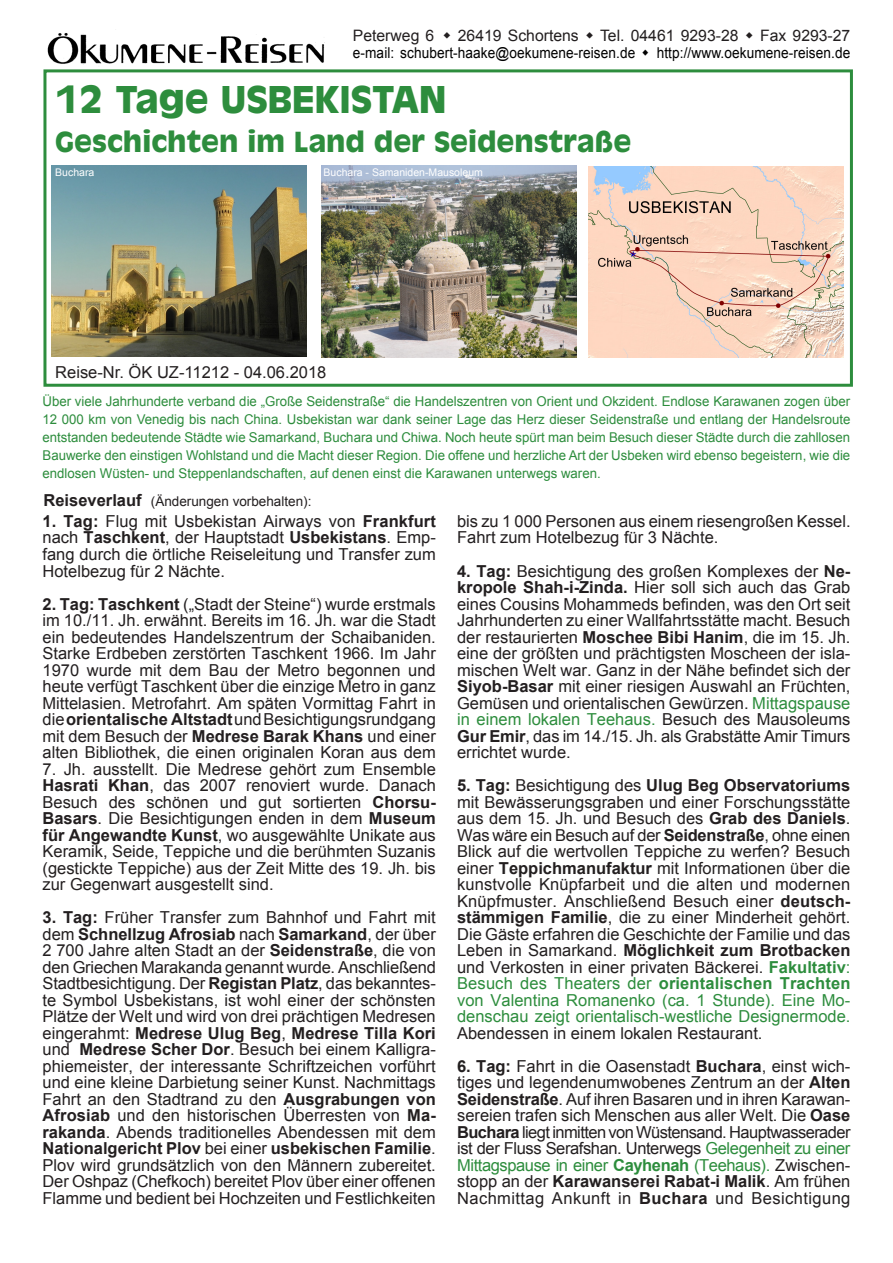
<style>
.page{position:relative;width:893px;height:1263px;background:#fff}
.page>*{position:absolute;margin:0;border:0;box-sizing:border-box;transform-origin:0 0}
.t1{font:700 36px "Antique Olive";color:#2d8d3d}
.t2{font:700 27px "Antique Olive";color:#2d8d3d}
.No_Spacing{font:16.5px/16.5px "Arial";color:#231f20;text-align:justify}
.t3{font:15.75px "Arial";color:#231f20}
.t4{font:15px "Arial";letter-spacing:.005em;color:#000;scale:.91 1}
.t5{font:13.5px/18px "Arial";color:#2d8d3d;text-align:justify}
.t6{font:13.5px "Arial";color:#231f20}
.t7{font:10.5px "Arial";color:#fff}
.s1{font-weight:700;font-size:16.5px}
.s2{font-weight:700}
.s3{color:#2d8d3d}
.s4{font-weight:700;color:#2d8d3d}
</style>
<div class="page">
<div style="left:43px;top:69px;width:810px;height:318px;border:3px solid #2d8d3d"></div>
<img style="left:588px;top:166px;width:255px;height:192px">
<img style="left:51px;top:165px;width:256px;height:192px">
<img style="left:321px;top:166px;width:255px;height:191px">
<img style="left:47px;top:33px;width:278px;height:32px">
<p class="t3" style="left:353px;top:26px;width:83px">Peterweg 6</p>
<p class="t3" style="left:458px;top:26px;width:122px">26419 Schortens</p>
<p class="t3" style="left:600px;top:26px;width:140px">Tel. 04461 9293-28</p>
<p class="t3" style="left:760px;top:26px;width:92px">Fax 9293-27</p>
<p class="t4" style="left:353px;top:43px;width:312px">e-mail: schubert-haake@oekumene-reisen.de</p>
<p class="t4" style="left:657px;top:43px;width:214px">http://www.oekumene-reisen.de</p>
<p class="t1" style="left:55px;top:75px;width:392px">12 Tage USBEKISTAN</p>
<p class="t2" style="left:55px;top:123px;width:578px">Geschichten im Land der Seidenstraße</p>
<p class="t7" style="left:55px;top:165px;width:41px">Buchara</p>
<p class="t7" style="left:324px;top:165px;width:161px">Buchara - Samaniden-Mausoleum</p>
<p class="No_Spacing" style="left:55px;top:364px;width:273px">Reise-Nr. ÖK UZ-11212 - 04.06.2018</p>
<p class="t5" style="left:43px;top:393px;width:809px">Über viele Jahrhunderte verband die „Große Seidenstraße“ die Handelszentren von Orient und Okzident. Endlose Karawanen zogen über 12 000 km von Venedig bis nach China. Usbekistan war dank seiner Lage das Herz dieser Seidenstraße und entlang der Handelsroute entstanden bedeutende Städte wie Samarkand, Buchara und Chiwa. Noch heute spürt man beim Besuch dieser Städte durch die zahllosen Bauwerke den einstigen Wohlstand und die Macht dieser Region. Die offene und herzliche Art der Usbeken wird ebenso begeistern, wie die endlosen Wüsten- und Steppenlandschaften, auf denen einst die Karawanen unterwegs waren.</p>
<p class="t6" style="left:44px;top:493px;width:269px"><span class="s1">Reiseverlauf</span> (Änderungen vorbehalten):</p>
<p class="No_Spacing" style="left:43px;top:513px;width:395px"><span class="s2">1. Tag:</span> Flug mit Usbekistan Airways von <span class="s2">Frankfurt </span>nach <span class="s2">Taschkent</span>, der Hauptstadt <span class="s2">Usbekistans</span>. Emp&shy;fang durch die örtliche Reiseleitung und Transfer zum Hotelbezug für 2 Nächte.</p>
<p class="No_Spacing" style="left:43px;top:596px;width:395px"><span class="s2">2. Tag: Taschkent</span> („Stadt der Steine“) wurde erstmals im 10./11. Jh. erwähnt. Bereits im 16. Jh. war die Stadt ein bedeutendes Handelszentrum der Schaibaniden.<br>Starke Erdbeben zerstörten Taschkent 1966. Im Jahr 1970 wurde mit dem Bau der Metro begonnen und heute verfügt Taschkent über die einzige Metro in ganz Mittelasien. Metrofahrt. Am späten Vormittag Fahrt in die <span class="s2">orientalische Altstadt</span> und Besichtigungsrundgang mit dem Besuch der <span class="s2">Medrese Barak Khans</span> und einer alten Bibliothek, die einen originalen Koran aus dem</p>
<p class="No_Spacing" style="left:43px;top:761px;width:395px">7. Jh. ausstellt. Die Medrese gehört zum Ensemble <span class="s2">Hasrati Khan</span>, das 2007 renoviert wurde. Danach Besuch des schönen und gut sortierten <span class="s2">Chorsu-Basars</span>. Die Besichtigungen enden in dem <span class="s2">Museum für Angewandte Kunst</span>, wo ausgewählte Unikate aus Keramik, Seide, Teppiche und die berühmten Suzanis (gestickte Teppiche) aus der Zeit Mitte des 19. Jh. bis zur Gegenwart ausgestellt sind.</p>
<p class="No_Spacing" style="left:43px;top:909px;width:395px"><span class="s2">3. Tag:</span> Früher Transfer zum Bahnhof und Fahrt mit dem <span class="s2">Schnellzug Afrosiab</span> nach <span class="s2">Samarkand</span>, der über 2 700 Jahre alten Stadt an der <span class="s2">Seidenstraße</span>, die von den Griechen Marakanda genannt wurde. Anschließend Stadtbesichtigung. Der <span class="s2">Registan Platz</span>, das bekanntes&shy;te Symbol Usbekistans, ist wohl einer der schönsten Plätze der Welt und wird von drei prächtigen Medresen eingerahmt: <span class="s2">Medrese Ulug Beg</span>, <span class="s2">Medrese Tilla Kori </span>und <span class="s2">Medrese Scher Dor</span>. Besuch bei einem Kalligra&shy;phiemeister, der interessante Schriftzeichen vorführt und eine kleine Darbietung seiner Kunst. Nachmittags Fahrt an den Stadtrand zu den <span class="s2">Ausgrabungen von Afrosiab</span> und den historischen Überresten von <span class="s2">Ma&shy;rakanda</span>. Abends traditionelles Abendessen mit dem <span class="s2">Nationalgericht Plov</span> bei einer <span class="s2">usbekischen Familie</span>.<br>Plov wird grundsätzlich von den Männern zubereitet.<br>Der Oshpaz (Chefkoch) bereitet Plov über einer offenen Flamme und bedient bei Hochzeiten und Festlichkeiten</p>
<p class="No_Spacing" style="left:457px;top:513px;width:395px">bis zu 1 000 Personen aus einem riesengroßen Kessel.<br>Fahrt zum Hotelbezug für 3 Nächte.</p>
<p class="No_Spacing" style="left:457px;top:563px;width:395px"><span class="s2">4. Tag:</span> Besichtigung des großen Komplexes der <span class="s2">Ne&shy;kropole Shah-i-Zinda.</span> Hier soll sich auch das Grab eines Cousins Mohammeds befinden, was den Ort seit Jahrhunderten zu einer Wallfahrtsstätte macht. Besuch der restaurierten <span class="s2">Moschee Bibi Hanim</span>, die im 15. Jh. eine der größten und prächtigsten Moscheen der isla&shy;mischen Welt war. Ganz in der Nähe befindet sich der <span class="s2">Siyob-Basar</span> mit einer riesigen Auswahl an Früchten, Gemüsen und orientalischen Gewürzen. <span class="s3">Mittagspause in einem lokalen Teehaus.</span> Besuch des Mausoleums <span class="s2">Gur Emir</span>, das im 14./15. Jh. als Grabstätte Amir Timurs errichtet wurde.</p>
<p class="No_Spacing" style="left:457px;top:777px;width:395px"><span class="s2">5. Tag:</span> Besichtigung des <span class="s2">Ulug Beg Observatoriums </span>mit Bewässerungsgraben und einer Forschungsstätte aus dem 15. Jh. und Besuch des <span class="s2">Grab des Daniels</span>.<br>Was wäre ein Besuch auf der <span class="s2">Seidenstraße</span>, ohne einen Blick auf die wertvollen Teppiche zu werfen? Besuch einer <span class="s2">Teppichmanufaktur</span> mit Informationen über die kunstvolle Knüpfarbeit und die alten und modernen Knüpfmuster. Anschließend Besuch einer <span class="s2">deutsch&shy;stämmigen Familie</span>, die zu einer Minderheit gehört.<br>Die Gäste erfahren die Geschichte der Familie und das Leben in Samarkand. <span class="s2">Möglichkeit zum Brotbacken </span>und Verkosten in einer privaten Bäckerei. <span class="s4">Fakultativ</span><span class="s3">:<br>Besuch des Theaters der</span> <span class="s4">orientalischen Trachten </span><span class="s3">von Valentina Romanenko (ca. 1 Stunde). Eine Mo&shy;denschau zeigt orientalisch-westliche Designermode.<br></span>Abendessen in einem lokalen Restaurant.</p>
<p class="No_Spacing" style="left:457px;top:1058px;width:395px"><span class="s2">6. Tag:</span> Fahrt in die Oasenstadt <span class="s2">Buchara</span>, einst wich&shy;tiges und legendenumwobenes Zentrum an der <span class="s2">Alten Seidenstraße</span>. Auf ihren Basaren und in ihren Karawan&shy;sereien trafen sich Menschen aus aller Welt. Die <span class="s2">Oase Buchara</span> liegt inmitten von Wüstensand. Hauptwasserader ist der Fluss Serafshan. Unterwegs <span class="s3">Gelegenheit zu einer Mittagspause in einer</span> <span class="s4">Cayhenah</span> <span class="s3">(Teehaus).</span> Zwischen&shy;stopp an der <span class="s2">Karawanserei Rabat-i Malik</span>. Am frühen Nachmittag Ankunft in <span class="s2">Buchara</span> und Besichtigung</p>
</div>
